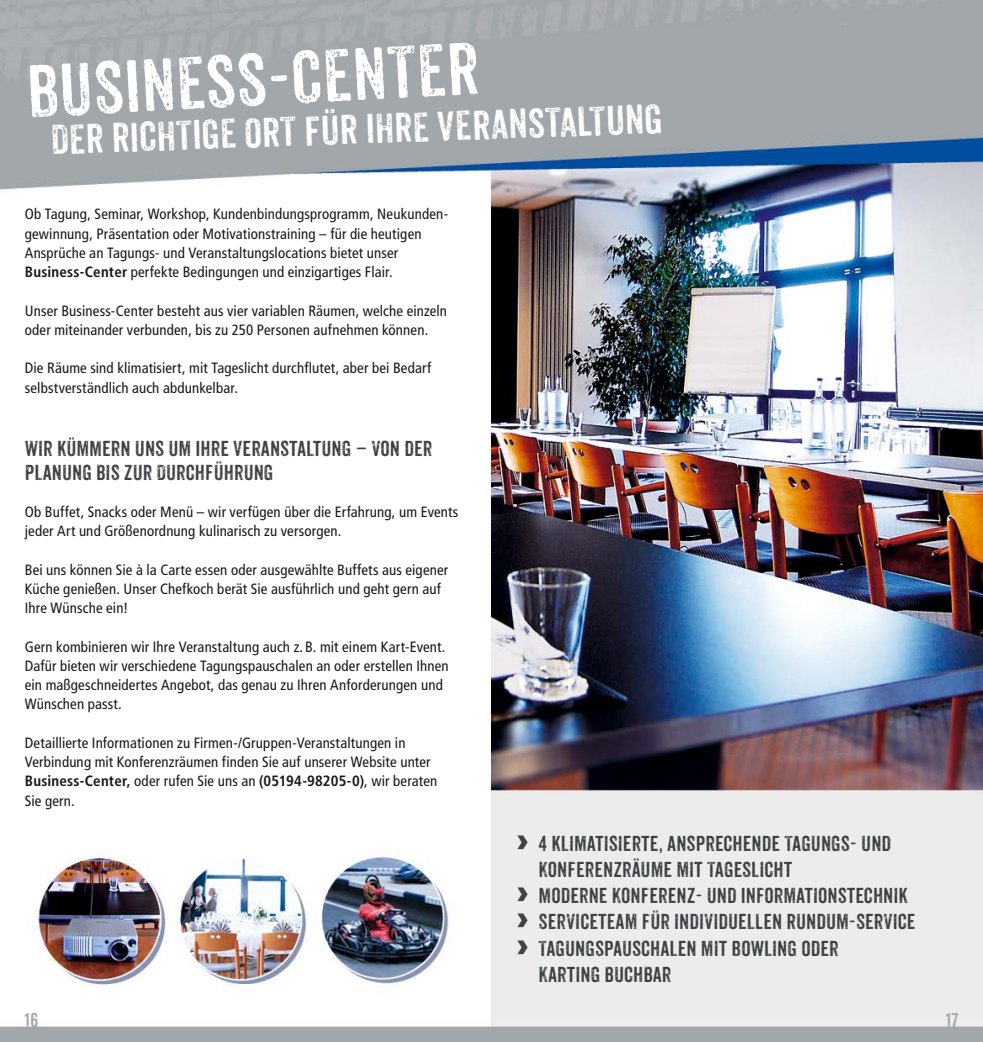
<style>
.page{position:relative;width:983px;height:1042px;background:#fff}
.page>*{position:absolute;margin:0;border:0;box-sizing:border-box;transform-origin:0 0}
.t1{font:71.75px "Anodyne";color:#fff}
.t2{font:40.25px "Anodyne";color:#fff}
.t3{font:21px/24.5px "Anodyne";color:#3f4245}
.t4{font:19.25px "Anodyne";color:#a2a6aa}
.t5{font:condensed 14.88px/19.2px "Frutiger";letter-spacing:.01em;color:#181716}
.s1{font-weight:700}
.s2{font-family:"LT Univers Basic";font-weight:900;font-size:35px}
</style>
<div class="page">
<img style="left:0;top:0;width:982px;height:1042px">
<h1 class="t1" style="left:24px;top:49px;width:454px;rotate:-3deg">BUSINESS -CENTER</h1>
<h2 class="t2" style="left:50px;top:116px;width:613px;rotate:-2deg">DER RICHTIGE ORT FÜR IHRE VERANSTALTUNG</h2>
<p class="t5" style="left:25px;top:205px;width:424px">Ob Tagung, Seminar, Workshop, Kundenbindungsprogramm, Neukunden&shy;gewinnung, Präsentation oder Motivationstraining – für die heutigen Ansprüche an Tagungs- und Veranstaltungslocations bietet unser <span class="s1">Business-Center</span> perfekte Bedingungen und einzigartiges Flair.</p>
<p class="t5" style="left:25px;top:301px;width:423px">Unser Business-Center besteht aus vier variablen Räumen, welche einzeln oder miteinander verbunden, bis zu 250 Personen aufnehmen können.</p>
<p class="t5" style="left:25px;top:359px;width:408px">Die Räume sind klimatisiert, mit Tageslicht durchflutet, aber bei Bedarf selbstverständlich auch abdunkelbar.</p>
<h3 class="t3" style="left:25px;top:436px;width:409px">WIR KÜMMERN UNS UM IHRE VERANSTALTUNG – VON DER<br>PLANUNG BIS ZUR DURCHFÜHRUNG</h3>
<p class="t5" style="left:25px;top:502px;width:435px">Ob Buffet, Snacks oder Menü – wir verfügen über die Erfahrung, um Events jeder Art und Größenordnung kulinarisch zu versorgen.</p>
<p class="t5" style="left:25px;top:560px;width:425px">Bei uns können Sie à la Carte essen oder ausgewählte Buffets aus eigener<br>Küche genießen. Unser Chefkoch berät Sie ausführlich und geht gern auf<br>Ihre Wünsche ein!</p>
<p class="t5" style="left:25px;top:637px;width:425px">Gern kombinieren wir Ihre Veranstaltung auch z.B. mit einem Kart-Event.<br>Dafür bieten wir verschiedene Tagungspauschalen an oder erstellen Ihnen ein maßgeschneidertes Angebot, das genau zu Ihren Anforderungen und Wünschen passt.</p>
<p class="t5" style="left:25px;top:733px;width:414px">Detaillierte Informationen zu Firmen-/Gruppen-Veranstaltungen in Verbindung mit Konferenzräumen finden Sie auf unserer Website unter <span class="s1">Business-Center,</span> oder rufen Sie uns an <span class="s1">(05194-98205-0)</span>, wir beraten Sie gern.</p>
<h3 class="t3" style="left:516px;top:831px;width:376px"><span class="s2">›</span> 4 KLIMATISIERTE, ANSPRECHENDE TAGUNGS- UND</h3>
<h3 class="t3" style="left:538px;top:857px;width:255px">KONFERENZRÄUME MIT TAGESLICHT</h3>
<h3 class="t3" style="left:516px;top:883px;width:393px"><span class="s2">›</span> MODERNE KONFERENZ- UND INFORMATIONSTECHNIK</h3>
<h3 class="t3" style="left:516px;top:909px;width:401px"><span class="s2">›</span> SERVICETEAM FÜR INDIVIDUELLEN RUNDUM-SERVICE</h3>
<h3 class="t3" style="left:516px;top:936px;width:324px"><span class="s2">›</span> TAGUNGSPAUSCHALEN MIT BOWLING ODER</h3>
<h3 class="t3" style="left:538px;top:962px;width:134px">KARTING BUCHBAR</h3>
<p class="t4" style="left:25px;top:1009px;width:15px">16</p>
<p class="t4" style="left:945px;top:1009px;width:14px">17</p>
</div>
